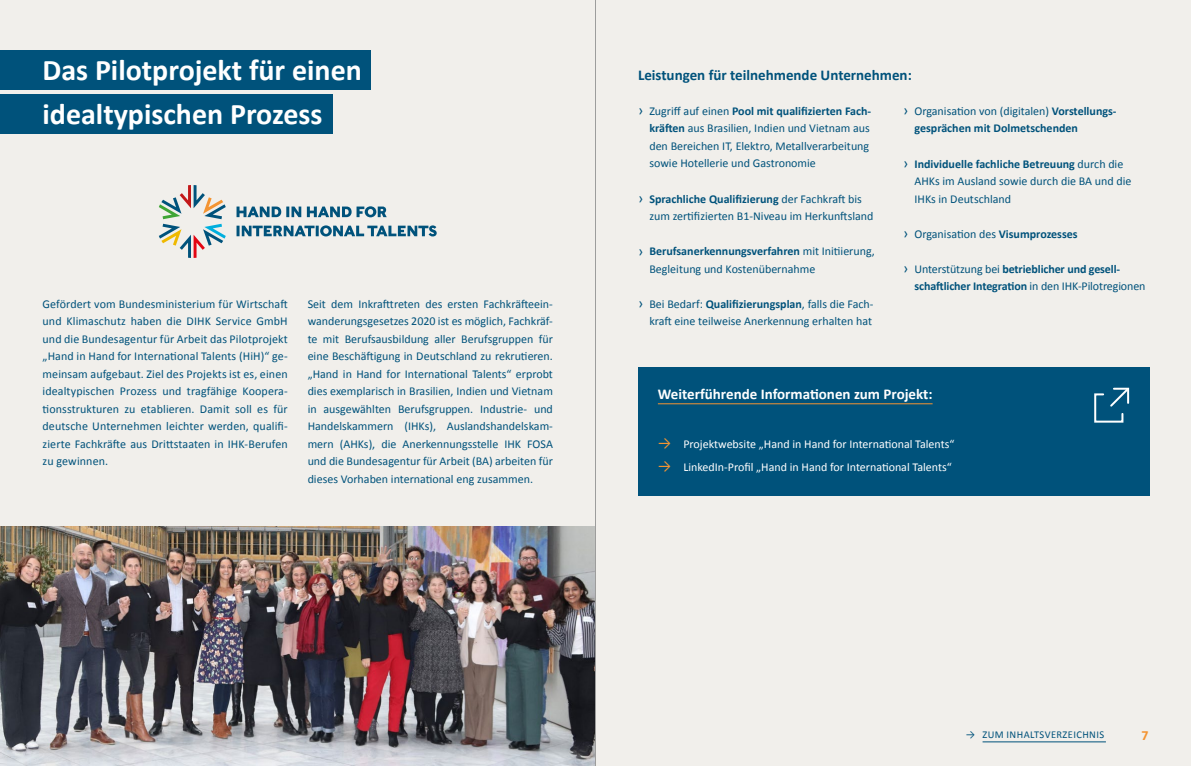
<style>
.page{position:relative;width:1191px;height:766px;background:#fff}
.page>*{position:absolute;margin:0;border:0;box-sizing:border-box;transform-origin:0 0}
.t1{font:700 30px/44px "Calibri";color:#fff}
.t2{font:700 15px "Calibri";color:#fff}
.t3{font:700 15px "Calibri";color:#00527b}
.t4{font:700 14px "Calibri";color:#f49432}
.t5{font:12px/17.5px "Calibri";color:#00527b}
.t6{font:700 12px/17.5px "Calibri";letter-spacing:-.01em;color:#00527b}
.t7{font:12px "Calibri";color:#fff}
.t8{font:10.4px "Calibri";letter-spacing:.04em;color:#00527b}
.s1{font-size:15px}
.s2{font-weight:700}
.s3{font-weight:400;font-size:15px}
.s4{font-weight:400}
.s5{font-size:15px;color:#f49432}
</style>
<div class="page">
<div style="left:0;top:0;width:1191px;height:765px;background:#f1efeb"></div>
<hr style="left:982px;top:741px;width:124px;height:1px;background:#00527b">
<div style="left:0;top:51px;width:370px;height:39px;background:#00527b"></div>
<div style="left:0;top:94px;width:332px;height:39px;background:#00527b"></div>
<svg style="left:159px;top:185px;width:67px;height:73px"></svg>
<svg style="left:236px;top:206px;width:151px;height:11px"></svg>
<svg style="left:236px;top:225px;width:201px;height:11px"></svg>
<div style="left:638px;top:367px;width:511px;height:129px;background:#00527b"></div>
<hr style="left:658px;top:403px;width:274px;height:1px;background:#f49432">
<svg style="left:1094px;top:387px;width:36px;height:36px"></svg>
<img style="left:0;top:526px;width:595px;height:239px">
<hr style="left:595px;top:0;width:1px;height:765px;background:#9d9d9c">
<h1 class="t1" style="left:43px;top:48px;width:321px">Das Pilotprojekt für einen idealtypischen Prozess</h1>
<p class="t5" style="left:43px;top:295px;width:247px;text-align:justify">Gefördert vom Bundesministerium für Wirtschaft und Klimaschutz haben die DIHK Service GmbH und die Bundesagentur für Arbeit das Pilotprojekt „Hand in Hand for International Talents (HiH)“ ge&shy;meinsam aufgebaut. Ziel des Projekts ist es, einen idealtypischen Prozess und tragfähige Koopera&shy;tionsstrukturen zu etablieren. Damit soll es für deutsche Unternehmen leichter werden, qualifi&shy;zierte Fachkräfte aus Drittstaaten in IHK-Berufen zu gewinnen.</p>
<p class="t5" style="left:308px;top:295px;width:247px;text-align:justify">Seit dem Inkrafttreten des ersten Fachkräfteein&shy;wanderungsgesetzes 2020 ist es möglich, Fachkräf&shy;te mit Berufsausbildung aller Berufsgruppen für eine Beschäftigung in Deutschland zu rekrutieren. „Hand in Hand for International Talents“ erprobt dies exemplarisch in Brasilien, Indien und Vietnam in ausgewählten Berufsgruppen. Industrie- und Handelskammern (IHKs), Auslandshandelskam&shy;mern (AHKs), die Anerkennungsstelle IHK FOSA und die Bundesagentur für Arbeit (BA) arbeiten für dieses Vorhaben international eng zusammen.</p>
<p class="t3" style="left:638px;top:65px;width:275px">Leistungen für teilnehmende Unternehmen:</p>
<p class="t5" style="left:649px;top:102px;width:223px;text-indent:-11px"><span class="s1">ͧ</span> Zugriff auf einen <span class="s2">Pool mit qualifizierten Fach&shy;kräften</span> aus Brasilien, Indien und Vietnam aus den Bereichen IT, Elektro, Metallverarbeitung sowie Hotellerie und Gastronomie</p>
<p class="t5" style="left:649px;top:190px;width:226px;text-indent:-11px"><span class="s1">ͧ</span> <span class="s2">Sprachliche Qualifizierung</span> der Fachkraft bis zum zertifizierten B1-Niveau im Herkunftsland</p>
<p class="t5" style="left:649px;top:242px;width:227px;text-indent:-11px"><span class="s1">ͧ</span> <span class="s2">Berufsanerkennungsverfahren</span> mit Initiierung,<br>Begleitung und Kostenübernahme</p>
<p class="t5" style="left:638px;top:295px;width:237px;text-align:right"><span class="s1">ͧ</span> Bei Bedarf: <span class="s2">Qualifizierungsplan</span>, falls die Fach&shy;kraft eine teilweise Anerkennung erhalten hat</p>
<p class="t6" style="left:914px;top:102px;width:203px;text-indent:-11px"><span class="s3">ͧ</span> <span class="s4">Organisation von (digitalen)</span> Vorstellungs&shy;gesprächen mit Dolmetschenden</p>
<p class="t5" style="left:914px;top:155px;width:218px;text-indent:-11px"><span class="s1">ͧ</span> <span class="s2">Individuelle fachliche Betreuung</span> durch die<br>AHKs im Ausland sowie durch die BA und die<br>IHKs in Deutschland</p>
<p class="t5" style="left:903px;top:225px;width:176px"><span class="s1">ͧ</span> Organisation des <span class="s2">Visumprozesses</span></p>
<p class="t6" style="left:914px;top:260px;width:232px;text-indent:-11px"><span class="s3">ͧ</span> <span class="s4">Unterstützung bei</span> betrieblicher und gesell&shy;schaftlicher Integration <span class="s4">in den IHK-Pilotregionen</span></p>
<p class="t2" style="left:658px;top:384px;width:276px">Weiterführende Informationen zum Projekt:</p>
<p class="t7" style="left:658px;top:436px;width:298px"><span class="s5">→</span> Projektwebsite „Hand in Hand for International Talents“</p>
<p class="t7" style="left:658px;top:459px;width:295px"><span class="s5">→</span> LinkedIn-Profil „Hand in Hand for International Talents“</p>
<p class="t8" style="left:965px;top:727px;width:140px">→ ZUM INHALTSVERZEICHNIS</p>
<p class="t4" style="left:1141px;top:726px;width:9px">7</p>
</div>
